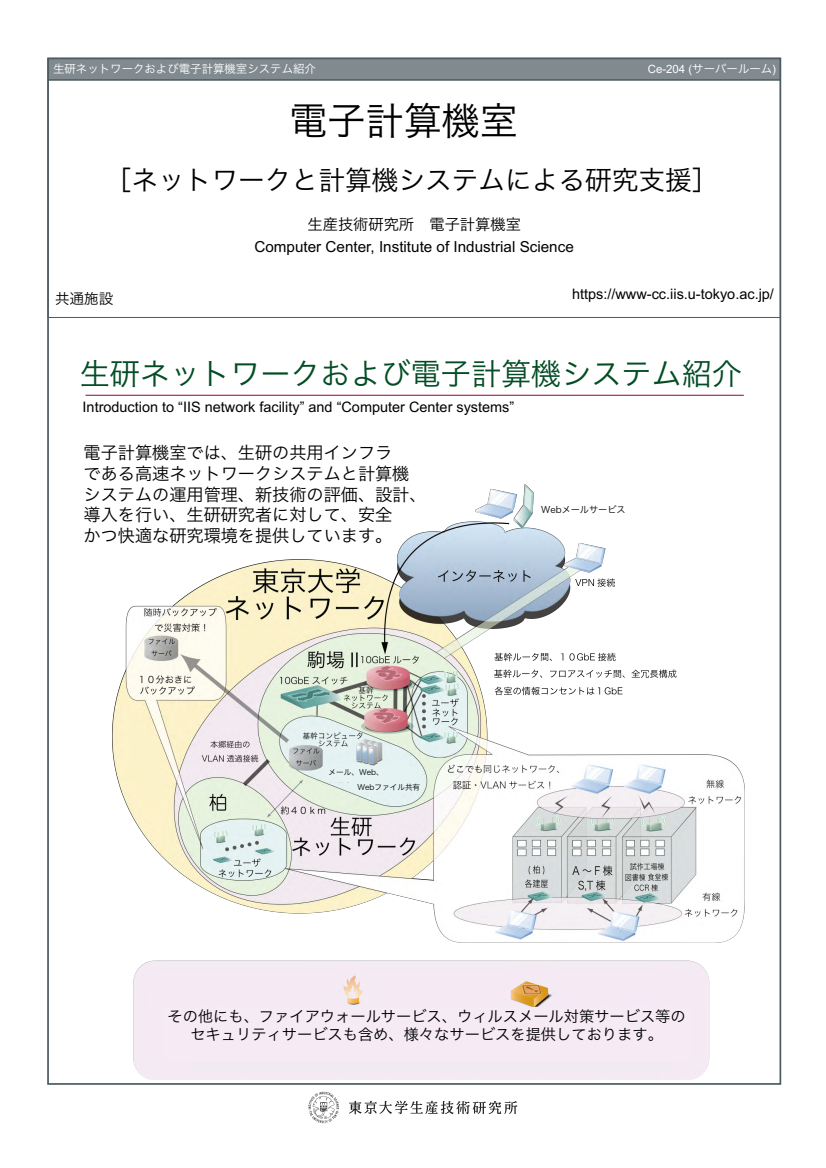
<style>
.page{position:relative;width:826px;height:1168px;background:#fff}
.page>*{position:absolute;margin:0;border:0;box-sizing:border-box;transform-origin:0 0}
.t1{font:38.08px "Hira Kaku Pro W3";color:#000}
.t2{font:30.08px "Hira Kaku Pro W3";color:#024d24}
.t3{font:26.64px "Hira Kaku Pro W3";color:#000}
.t4{font:17.12px/20.6px "Hira Kaku Pro W3";color:#000}
.t5{font:15.24px/18.3px "Hira Kaku Pro W3";color:#000;text-align:center}
.t6{font:15.24px "Arial";color:#000}
.t7{font:14.48px "Arial";color:#000}
.t8{font:14.48px "Hira Kaku Pro W3";color:#000}
.t9{font:11.44px "Hira Kaku Pro W3";color:#fff}
.t10{font:11.44px "Arial";color:#fff}
.t11{font:9.12px "Hira Kaku Pro W3";color:#000}
.t12{font:7.6px "Hira Kaku Pro W3";color:#000}
.s1{font-family:"Hira Kaku Pro W3"}
</style>
<div class="page">
<div style="left:48px;top:58px;width:732px;height:22px;background:#818b8f"></div>
<div style="left:48px;top:58px;width:732px;height:22px;border:1px solid #4c5b60"></div>
<div style="left:48px;top:80px;width:732px;height:238px;border:1px solid #4c5b60"></div>
<hr style="left:85px;top:395px;width:658px;height:1px;background:#903">
<img style="left:113px;top:484px;width:631px;height:595px">
<div style="left:191px;top:1055px;width:480px;height:16px;background:#f2eaf2"></div>
<div style="left:494px;top:709px;width:211px;height:33px;background:#fff"></div>
<div style="left:616px;top:650px;width:26px;height:15px;background:#fff"></div>
<div style="left:677px;top:665px;width:25px;height:16px;background:#fff"></div>
<div style="left:623px;top:686px;width:25px;height:16px;background:#fff"></div>
<div style="left:538px;top:498px;width:94px;height:18px;background:#fff"></div>
<div style="left:323px;top:764px;width:44px;height:15px;background:#e5f3f2"></div>
<div style="left:350px;top:782px;width:73px;height:9px;background:#e5f3f2"></div>
<div style="left:330px;top:767px;width:84px;height:15px;background:#e5f3f2"></div>
<div style="left:378px;top:764px;width:27px;height:15px;background:#e5f3f2"></div>
<div style="left:162px;top:1007px;width:528px;height:54px;background:#f6ebf5"></div>
<img style="left:308px;top:1091px;width:210px;height:33px">
<p class="t10" style="left:647px;top:61px;width:130px">Ce-204 (<span class="s1">サーバールーム</span>)</p>
<p class="t9" style="left:53px;top:59px;width:264px">生研ネットワークおよび電子計算機室システム紹介</p>
<h1 class="t1" style="left:289px;top:86px;width:230px">電子計算機室</h1>
<h3 class="t3" style="left:105px;top:156px;width:615px">［ネットワークと計算機システムによる研究支援］</h3>
<p class="t5" style="left:307px;top:214px;width:215px">生産技術研究所 電子計算機室</p>
<p class="t6" style="left:254px;top:236px;width:321px">Computer Center, Institute of Industrial Science</p>
<p class="t7" style="left:572px;top:284px;width:203px">https://www-cc.iis.u-tokyo.ac.jp/</p>
<p class="t8" style="left:55px;top:285px;width:59px">共通施設</p>
<h2 class="t2" style="left:80px;top:347px;width:663px">生研ネットワークおよび電子計算機システム紹介</h2>
<p class="t7" style="left:83px;top:397px;width:433px">Introduction to “IIS network facility” and “Computer Center systems”</p>
<p class="t4" style="left:84px;top:441px;width:344px">電子計算機室では、生研の共用インフラ<br>である高速ネットワークシステムと計算機システムの運用管理、新技術の評価、設計、導入を行い、生研研究者に対して、安全<br>かつ快適な研究環境を提供しています。</p>
<p class="t11" style="left:541px;top:501px;width:86px">Webメールサービス</p>
<p class="t12" style="left:328px;top:765px;width:57px">メール、Web、</p>
<p class="t12" style="left:357px;top:780px;width:64px">Webファイル共有</p>
<p class="t5" style="left:167px;top:1006px;width:519px">その他にも、ファイアウォールサービス、ウィルスメール対策サービス等のセキュリティサービスも含め、様々なサービスを提供しております。</p>
</div>
